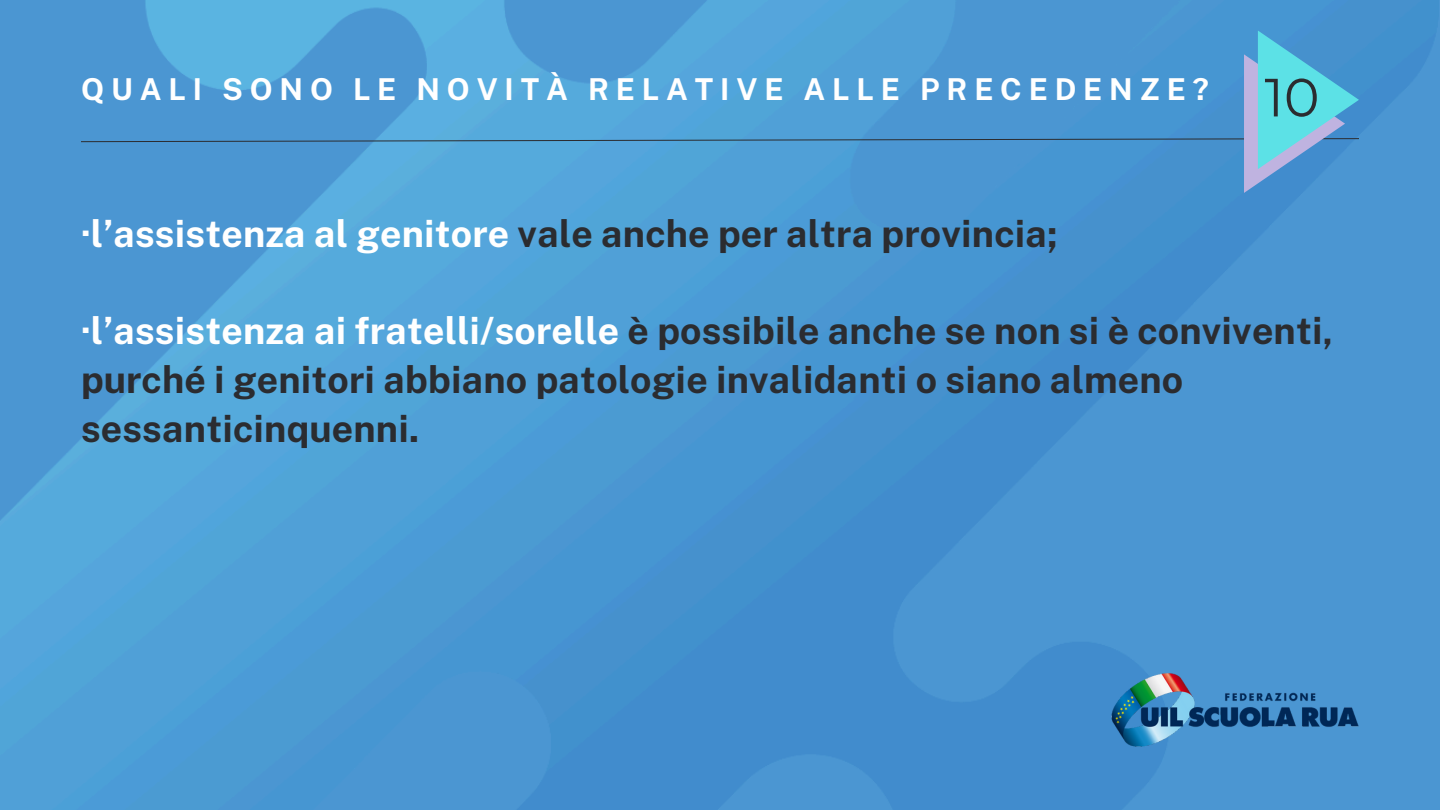
<style>
.page{position:relative;width:1440px;height:810px;background:#fff}
.page>*{position:absolute;margin:0;border:0;box-sizing:border-box;transform-origin:0 0}
.t1{font:53.8px "Montserrat";color:#2b2c30}
.t2{font:700 37.6px/48.8px "Public Sans";letter-spacing:.005em;color:#2b2c30}
.t3{font:700 30.1px "Public Sans";letter-spacing:.225em;color:#fff}
.s1{color:#fff}
</style>
<div class="page">
<img style="left:0;top:0;width:1440px;height:810px">
<img style="left:1096px;top:646px;width:284px;height:130px">
<svg style="left:80px;top:31px;width:1280px;height:162px;background:#4f9ed5"></svg>
<div style="left:1264px;top:72px;width:49px;height:58px;background:#5ce1e6"></div>
<p class="t3" style="left:81px;top:72px;width:1129px">QUALI SONO LE NOVITÀ RELATIVE ALLE PRECEDENZE?</p>
<p class="t1" style="left:1264px;top:64px;width:56px">10</p>
<p class="t2" style="left:81px;top:209px;width:978px"><span class="s1">·l’assistenza al genitore</span> vale anche per altra provincia;</p>
<p class="t2" style="left:81px;top:306px;width:1254px"><span class="s1">·l’assistenza ai fratelli/sorelle</span> è possibile anche se non si è conviventi, purché i genitori abbiano patologie invalidanti o siano almeno sessanticinquenni.</p>
</div>
